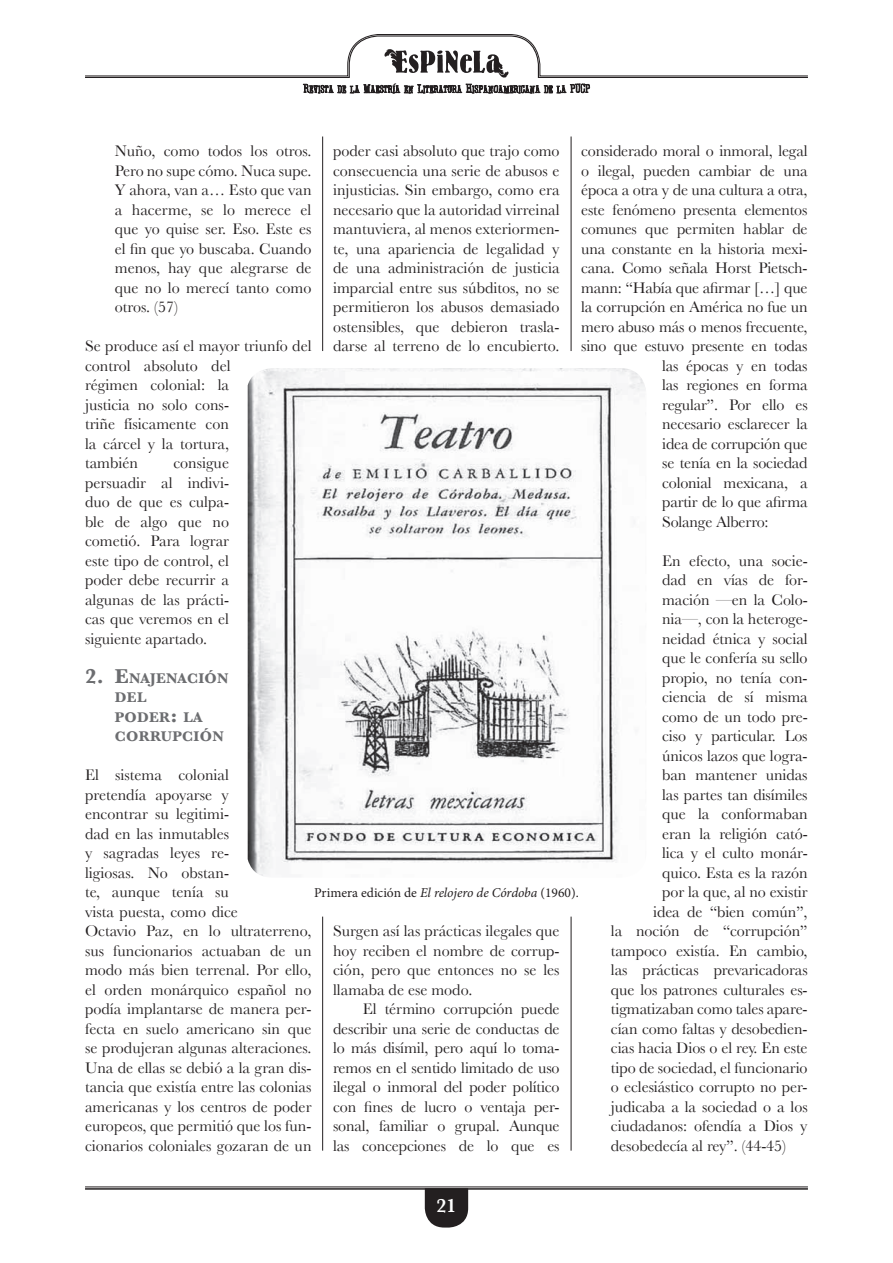
<style>
.page{position:relative;width:893px;height:1263px;background:#fff}
.page>*{position:absolute;margin:0;border:0;box-sizing:border-box;transform-origin:0 0}
.t1{font:600 19.95px "Baskerville";color:#fff}
.t2{font:16.05px/19.5px "Baskerville";letter-spacing:-.005em;color:#231f20;text-align:justify}
.t3{font:700 14.7px/19.5px "Baskerville";letter-spacing:.02em;color:#6c6d70}
.t4{font:13.5px "Minion Pro";color:#231f20}
.s1{font-style:italic}
.s2{font-size:21px}
</style>
<div class="page">
<svg style="left:425px;top:1190px;width:43px;height:37px;background:#343132"></svg>
<hr style="left:85px;top:1187px;width:723px;height:1px;background:#231f20">
<hr style="left:85px;top:1188px;width:723px;height:2px;background:#231f20">
<svg style="left:85px;top:34px;width:723px;height:60px"></svg>
<hr style="left:322px;top:137px;width:1px;height:214px;background:#231f20">
<hr style="left:322px;top:917px;width:1px;height:234px;background:#231f20">
<hr style="left:571px;top:137px;width:1px;height:214px;background:#231f20">
<hr style="left:571px;top:917px;width:1px;height:234px;background:#231f20">
<img style="left:248px;top:368px;width:398px;height:508px">
<p class="t2" style="left:115px;top:141px;width:198px">Nuño, como todos los otros.<br>Pero no supe cómo. Nuca supe.<br>Y ahora, van a… Esto que van a hacerme, se lo merece el que yo quise ser. Eso. Este es el fin que yo buscaba. Cuando menos, hay que alegrarse de que no lo merecí tanto como otros. (57)</p>
<p class="t2" style="left:85px;top:336px;width:228px;text-align:left">Se produce así el mayor triunfo del control absoluto del<br>régimen colonial: la<br>justicia no solo cons-<br>triñe físicamente con<br>la cárcel y la tortura,<br>también</p>
<p class="t2" style="left:333px;top:141px;width:228px">poder casi absoluto que trajo como consecuencia una serie de abusos e injusticias. Sin embargo, como era necesario que la autoridad virreinal mantuviera, al menos exteriormen&shy;te, una apariencia de legalidad y de una administración de justicia imparcial entre sus súbditos, no se permitieron los abusos demasiado ostensibles, que debieron trasla&shy;darse al terreno de lo encubierto.</p>
<p class="t2" style="left:581px;top:141px;width:228px">considerado moral o inmoral, legal</p>
<p class="t2" style="left:581px;top:160px;width:228px">o ilegal, pueden cambiar de una</p>
<p class="t2" style="left:581px;top:180px;width:228px">época a otra y de una cultura a otra,</p>
<p class="t2" style="left:581px;top:199px;width:228px">este fenómeno presenta elementos</p>
<p class="t2" style="left:581px;top:219px;width:228px">comunes que permiten hablar de</p>
<p class="t2" style="left:581px;top:238px;width:228px">una constante en la historia mexi-</p>
<p class="t2" style="left:581px;top:258px;width:228px">cana. Como señala Horst Pietsch-</p>
<p class="t2" style="left:581px;top:277px;width:228px">mann: “Había que afirmar […] que</p>
<p class="t2" style="left:581px;top:297px;width:228px">la corrupción en América no fue un</p>
<p class="t2" style="left:581px;top:316px;width:228px">mero abuso más o menos frecuente,</p>
<p class="t2" style="left:581px;top:336px;width:228px">sino que estuvo presente en todas</p>
<p class="t2" style="left:662px;top:355px;width:147px">las épocas y en todas</p>
<p class="t2" style="left:662px;top:375px;width:147px">las regiones en forma</p>
<p class="t2" style="left:662px;top:394px;width:147px">regular”. Por ello es</p>
<p class="t2" style="left:662px;top:414px;width:147px">necesario esclarecer la</p>
<p class="t2" style="left:662px;top:433px;width:147px">idea de corrupción que</p>
<p class="t2" style="left:662px;top:453px;width:147px">se tenía en la sociedad</p>
<p class="t2" style="left:662px;top:472px;width:147px">colonial mexicana, a</p>
<p class="t2" style="left:662px;top:492px;width:147px">partir de lo que afirma</p>
<p class="t2" style="left:662px;top:511px;width:108px">Solange Alberro:</p>
<p class="t2" style="left:662px;top:550px;width:147px">En efecto, una socie-</p>
<p class="t2" style="left:662px;top:570px;width:147px">dad en vías de for-</p>
<p class="t2" style="left:662px;top:589px;width:147px">mación <span class="s1">—</span>en la Colo-</p>
<p class="t2" style="left:662px;top:609px;width:147px">nia<span class="s1">—</span>, con la heteroge-</p>
<p class="t2" style="left:662px;top:628px;width:147px">neidad étnica y social</p>
<p class="t2" style="left:662px;top:648px;width:147px">que le confería su sello</p>
<p class="t2" style="left:662px;top:667px;width:147px">propio, no tenía con-</p>
<p class="t2" style="left:662px;top:687px;width:147px">ciencia de sí misma</p>
<p class="t2" style="left:662px;top:706px;width:147px">como de un todo pre-</p>
<p class="t2" style="left:662px;top:726px;width:147px">ciso y particular. Los</p>
<p class="t2" style="left:662px;top:745px;width:147px">únicos lazos que logra-</p>
<p class="t2" style="left:662px;top:765px;width:147px">ban mantener unidas</p>
<p class="t2" style="left:662px;top:784px;width:147px">las partes tan disímiles</p>
<p class="t2" style="left:662px;top:804px;width:147px">que la conformaban</p>
<p class="t2" style="left:662px;top:823px;width:147px">eran la religión cató-</p>
<p class="t2" style="left:662px;top:843px;width:147px">lica y el culto monár-</p>
<p class="t2" style="left:662px;top:862px;width:147px">quico. Esta es la razón</p>
<p class="t2" style="left:662px;top:882px;width:147px">por la que, al no existir</p>
<p class="t2" style="left:653px;top:901px;width:156px">idea de “bien común”,</p>
<p class="t2" style="left:611px;top:921px;width:198px">la noción de “corrupción”</p>
<p class="t2" style="left:611px;top:940px;width:198px">tampoco existía. En cambio,</p>
<p class="t2" style="left:611px;top:960px;width:198px">las prácticas prevaricadoras</p>
<p class="t2" style="left:611px;top:979px;width:198px">que los patrones culturales es-</p>
<p class="t2" style="left:611px;top:999px;width:198px">tigmatizaban como tales apare-</p>
<p class="t2" style="left:611px;top:1018px;width:198px">cían como faltas y desobedien-</p>
<p class="t2" style="left:611px;top:1038px;width:198px">cias hacia Dios o el rey. En este</p>
<p class="t2" style="left:611px;top:1057px;width:198px">tipo de sociedad, el funcionario</p>
<p class="t2" style="left:611px;top:1077px;width:198px">o eclesiástico corrupto no per-</p>
<p class="t2" style="left:611px;top:1096px;width:198px">judicaba a la sociedad o a los</p>
<p class="t2" style="left:611px;top:1116px;width:198px">ciudadanos: ofendía a Dios y</p>
<p class="t2" style="left:611px;top:1135px;width:177px">desobedecía al rey”. (44-45)</p>
<p class="t2" style="left:85px;top:453px;width:146px;text-indent:88px">consigue persuadir al indivi&shy;duo de que es culpa&shy;ble de algo que no cometió. Para lograr este tipo de control, el poder debe recurrir a algunas de las prácti&shy;cas que veremos en el siguiente apartado.</p>
<p class="t3" style="left:115px;top:668px;width:115px;text-indent:-30px"><span class="s2">2. E</span>NAJENACIÓN<br>DEL<br>PODER<span class="s2">:</span> LA<br>CORRUPCIÓN</p>
<p class="t2" style="left:85px;top:765px;width:228px;text-align:left">El sistema colonial<br>pretendía apoyarse y<br>encontrar su legitimi-<br>dad en las inmutables<br>y sagradas leyes re-<br>ligiosas. No obstan-<br>te, aunque tenía su<br>vista puesta, como dice<br>Octavio Paz, en lo ultraterreno, sus funcionarios actuaban de un modo más bien terrenal. Por ello, el orden monárquico español no podía implantarse de manera per&shy;fecta en suelo americano sin que se produjeran algunas alteraciones.<br>Una de ellas se debió a la gran dis&shy;tancia que existía entre las colonias americanas y los centros de poder europeos, que permitió que los fun&shy;cionarios coloniales gozaran de un</p>
<p class="t4" style="left:314px;top:884px;width:266px">Primera edición de <span class="s1">El relojero de Córdoba</span> (1960).</p>
<p class="t2" style="left:333px;top:921px;width:228px">Surgen así las prácticas ilegales que hoy reciben el nombre de corrup&shy;ción, pero que entonces no se les llamaba de ese modo.</p>
<p class="t2" style="left:333px;top:999px;width:228px;text-indent:30px">El término corrupción puede describir una serie de conductas de lo más disímil, pero aquí lo toma&shy;remos en el sentido limitado de uso ilegal o inmoral del poder político con fines de lucro o ventaja per&shy;sonal, familiar o grupal. Aunque las concepciones de lo que es</p>
<p class="t1" style="left:437px;top:1194px;width:21px">21</p>
</div>
